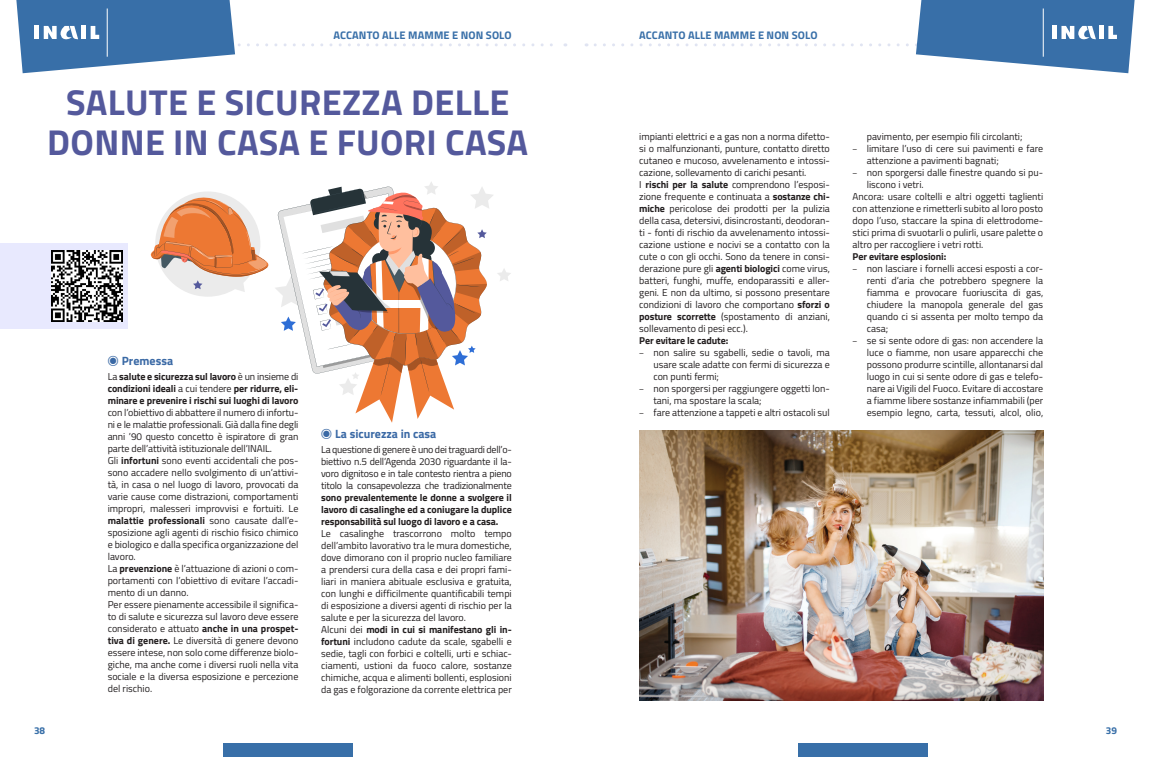
<style>
.page{position:relative;width:1151px;height:757px;background:#fff}
.page>*{position:absolute;margin:0;border:0;box-sizing:border-box;transform-origin:0 0}
.t1{font:700 36px/40px "Titillium Web";letter-spacing:.01em;color:#54599c;text-align:center}
.t2{font:700 12px "Titillium Web";color:#3a69a5}
.t3{font:700 11px "Titillium Web";letter-spacing:.01em;color:#386fa8}
.t4{font:10px/12px "Titillium Web";color:#231f20}
.t5{font:700 10px/12px "Titillium Web";letter-spacing:-.01em;color:#231f20;text-align:justify}
.t6{font:700 10px "Titillium Web";color:#386fa8}
.s1{font-family:"Source Sans Pro";font-weight:400}
.s2{font-weight:400}
.s3{font-weight:700}
.s4{font-family:"Source Sans Pro"}
</style>
<div class="page">
<div style="left:798px;top:743px;width:130px;height:14px;background:#386fa8"></div>
<div style="left:223px;top:743px;width:129px;height:14px;background:#386fa8"></div>
<svg style="left:16px;top:0;width:550px;height:73px"></svg>
<svg style="left:595px;top:0;width:540px;height:73px"></svg>
<div style="left:0;top:243px;width:128px;height:85px;background:#e8e9fe"></div>
<svg style="left:150px;top:182px;width:361px;height:241px"></svg>
<img style="left:639px;top:430px;width:404px;height:270px">
<img style="left:52px;top:251px;width:70px;height:70px">
<p class="t3" style="left:333px;top:27px;width:180px">ACCANTO ALLE MAMME E NON SOLO</p>
<p class="t3" style="left:639px;top:27px;width:180px">ACCANTO ALLE MAMME E NON SOLO</p>
<h1 class="t1" style="left:47px;top:80px;width:482px">SALUTE E SICUREZZA DELLE<br>DONNE IN CASA E FUORI CASA</h1>
<p class="t2" style="left:108px;top:352px;width:67px"><span class="s1">◉</span> Premessa</p>
<p class="t5" style="left:108px;top:370px;width:192px"><span class="s2">La</span> salute e sicurezza sul lavoro <span class="s2">è un insieme di </span>condizioni ideali <span class="s2">a cui tendere</span> per ridurre, eli&shy;minare e prevenire i rischi sui luoghi di lavoro</p>
<p class="t4" style="left:108px;top:406px;width:192px">con l’obiettivo di abbattere il numero di infortu&shy;ni e le malattie professionali. Già dalla fine degli anni ’90 questo concetto è ispiratore di gran parte dell’attività istituzionale dell’INAIL.<br>Gli <span class="s3">infortuni</span> sono eventi accidentali che pos&shy;sono accadere nello svolgimento di un’attivi&shy;tà, in casa o nel luogo di lavoro, provocati da varie cause come distrazioni, comportamenti impropri, malesseri improvvisi e fortuiti. Le <span class="s3">malattie professionali</span> sono causate dall’e&shy;sposizione agli agenti di rischio fisico chimico e biologico e dalla specifica organizzazione del lavoro.<br>La <span class="s3">prevenzione</span> è l’attuazione di azioni o com&shy;portamenti con l’obiettivo di evitare l’accadi&shy;mento di un danno.<br>Per essere pienamente accessibile il significa&shy;to di salute e sicurezza sul lavoro deve essere considerato e attuato <span class="s3">anche in una prospet&shy;tiva di genere.</span> Le diversità di genere devono essere intese, non solo come differenze biolo&shy;giche, ma anche come i diversi ruoli nella vita sociale e la diversa esposizione e percezione del rischio.</p>
<p class="t2" style="left:321px;top:424px;width:117px"><span class="s1">◉</span> La sicurezza in casa</p>
<p class="t4" style="left:321px;top:442px;width:192px;text-align:justify">La questione di genere è uno dei traguardi dell’o&shy;biettivo n.5 dell’Agenda 2030 riguardante il la&shy;voro dignitoso e in tale contesto rientra a pieno titolo la consapevolezza che tradizionalmente</p>
<p class="t5" style="left:321px;top:490px;width:192px">sono prevalentemente le donne a svolgere il lavoro di casalinghe ed a coniugare la duplice responsabilità sul luogo di lavoro e a casa.</p>
<p class="t4" style="left:321px;top:526px;width:192px">Le casalinghe trascorrono molto tempo dell’ambito lavorativo tra le mura domestiche, dove dimorano con il proprio nucleo familiare a prendersi cura della casa e dei propri fami&shy;liari in maniera abituale esclusiva e gratuita, con lunghi e difficilmente quantificabili tempi di esposizione a diversi agenti di rischio per la salute e per la sicurezza del lavoro.<br>Alcuni dei <span class="s3">modi in cui si manifestano gli in&shy;fortuni</span> includono cadute da scale, sgabelli e sedie, tagli con forbici e coltelli, urti e schiac&shy;ciamenti, ustioni da fuoco calore, sostanze chimiche, acqua e alimenti bollenti, esplosioni da gas e folgorazione da corrente elettrica per</p>
<p class="t4" style="left:639px;top:130px;width:192px">impianti elettrici e a gas non a norma difetto&shy;si o malfunzionanti, punture, contatto diretto cutaneo e mucoso, avvelenamento e intossi&shy;cazione, sollevamento di carichi pesanti.<br>I <span class="s3">rischi per la salute</span> comprendono l’esposi&shy;zione frequente e continuata a <span class="s3">sostanze chi&shy;miche</span> pericolose dei prodotti per la pulizia della casa, detersivi, disincrostanti, deodoran&shy;ti - fonti di rischio da avvelenamento intossi&shy;cazione ustione e nocivi se a contatto con la cute o con gli occhi. Sono da tenere in consi&shy;derazione pure gli <span class="s3">agenti biologici</span> come virus, batteri, funghi, muffe, endoparassiti e aller&shy;geni. E non da ultimo, si possono presentare condizioni di lavoro che comportano <span class="s3">sforzi o posture scorrette</span> (spostamento di anziani, sollevamento di pesi ecc.).</p>
<p class="t5" style="left:639px;top:334px;width:91px">Per evitare le cadute:</p>
<p class="t4" style="left:653px;top:346px;width:178px;text-align:justify;text-indent:-14px"><span class="s4">–</span> non salire su sgabelli, sedie o tavoli, ma usare scale adatte con fermi di sicurezza e con punti fermi;</p>
<p class="t4" style="left:653px;top:382px;width:178px;text-indent:-14px"><span class="s4">–</span> non sporgersi per raggiungere oggetti lon&shy;tani, ma spostare la scala;</p>
<p class="t4" style="left:639px;top:406px;width:192px"><span class="s4">–</span> fare attenzione a tappeti e altri ostacoli sul</p>
<p class="t4" style="left:867px;top:130px;width:157px">pavimento, per esempio fili circolanti;</p>
<p class="t4" style="left:867px;top:142px;width:178px;text-indent:-14px"><span class="s4">–</span> limitare l’uso di cere sui pavimenti e fare attenzione a pavimenti bagnati;</p>
<p class="t4" style="left:852px;top:166px;width:192px"><span class="s4">–</span> non sporgersi dalle finestre quando si pu-</p>
<p class="t4" style="left:867px;top:178px;width:59px">liscono i vetri.</p>
<p class="t4" style="left:852px;top:190px;width:192px">Ancora: usare coltelli e altri oggetti taglienti</p>
<p class="t4" style="left:852px;top:202px;width:192px">con attenzione e rimetterli subito al loro posto</p>
<p class="t4" style="left:852px;top:214px;width:192px">dopo l’uso, staccare la spina di elettrodome-</p>
<p class="t4" style="left:852px;top:226px;width:192px">stici prima di svuotarli o pulirli, usare palette o</p>
<p class="t4" style="left:852px;top:238px;width:132px">altro per raccogliere i vetri rotti.</p>
<p class="t5" style="left:852px;top:250px;width:95px">Per evitare esplosioni:</p>
<p class="t4" style="left:867px;top:262px;width:178px;text-align:justify;text-indent:-14px"><span class="s4">–</span> non lasciare i fornelli accesi esposti a cor&shy;renti d’aria che potrebbero spegnere la fiamma e provocare fuoriuscita di gas, chiudere la manopola generale del gas quando ci si assenta per molto tempo da casa;</p>
<p class="t4" style="left:867px;top:334px;width:178px;text-align:justify;text-indent:-14px"><span class="s4">–</span> se si sente odore di gas: non accendere la luce o fiamme, non usare apparecchi che possono produrre scintille, allontanarsi dal luogo in cui si sente odore di gas e telefo&shy;nare ai Vigili del Fuoco. Evitare di accostare a fiamme libere sostanze infiammabili (per esempio legno, carta, tessuti, alcol, olio,</p>
<p class="t6" style="left:34px;top:723px;width:13px">38</p>
<p class="t6" style="left:1106px;top:723px;width:13px">39</p>
</div>
